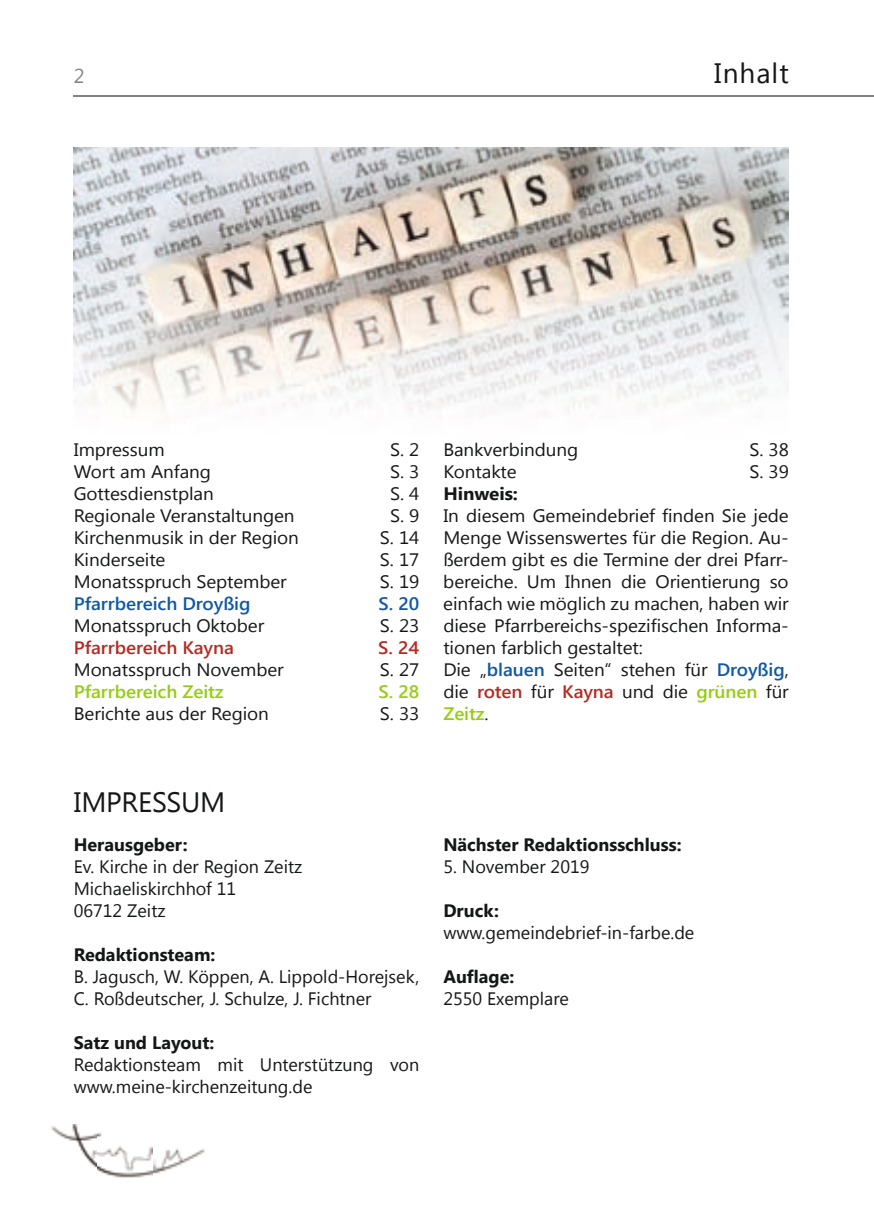
<style>
.page{position:relative;width:874px;height:1225px;background:#fff}
.page>*{position:absolute;margin:0;border:0;box-sizing:border-box;transform-origin:0 0}
.t1{font:28px "Segoe UI";letter-spacing:-.005em;color:#151616}
.t2{font:20px "Segoe UI";color:#818281}
.t3{font:18px/22px "Segoe UI";letter-spacing:-.005em;color:#151616;scale:1.05 1}
.t4{font:18px/22px "Segoe UI";letter-spacing:-.005em;color:#151616}
.t5{font:700 18px "Segoe UI";color:#151616}
.t6{font:600 18px "Segoe UI";letter-spacing:-.005em;color:#0e58a7;scale:1.05 1}
.t7{font:600 18px "Segoe UI";letter-spacing:-.005em;color:#b42b23;scale:1.05 1}
.t8{font:600 18px "Segoe UI";letter-spacing:-.005em;color:#94ce0e;scale:1.05 1}
.t9{font:700 18px "Segoe UI";color:#151616;scale:1.05 1}
.s1{font-weight:600;color:#0e58a7}
.s2{font-weight:600;color:#b42b23}
.s3{font-weight:600;color:#94ce0e}
</style>
<div class="page">
<img style="left:74px;top:147px;width:714px;height:265px">
<hr style="left:74px;top:96px;width:799px;height:1px;background:#818281">
<img style="left:51px;top:1124px;width:154px;height:54px">
<p class="t2" style="left:74px;top:62px;width:12px">2</p>
<h1 class="t1" style="left:713px;top:54px;width:76px">Inhalt</h1>
<p class="t3" style="left:74px;top:437px;width:88px">Impressum</p>
<p class="t3" style="left:390px;top:437px;width:29px">S. 2</p>
<p class="t3" style="left:74px;top:459px;width:132px">Wort am Anfang</p>
<p class="t3" style="left:390px;top:459px;width:29px">S. 3</p>
<p class="t3" style="left:74px;top:481px;width:135px">Gottesdienstplan</p>
<p class="t3" style="left:390px;top:481px;width:29px">S. 4</p>
<p class="t3" style="left:74px;top:503px;width:212px">Regionale Veranstaltungen</p>
<p class="t3" style="left:390px;top:503px;width:29px">S. 9</p>
<p class="t3" style="left:74px;top:525px;width:216px">Kirchenmusik in der Region</p>
<p class="t3" style="left:380px;top:525px;width:39px">S. 14</p>
<p class="t3" style="left:74px;top:547px;width:89px">Kinderseite</p>
<p class="t3" style="left:380px;top:547px;width:39px">S. 17</p>
<p class="t3" style="left:74px;top:569px;width:204px">Monatsspruch September</p>
<p class="t3" style="left:380px;top:569px;width:39px">S. 19</p>
<p class="t6" style="left:74px;top:589px;width:170px">Pfarrbereich Droyßig</p>
<p class="t6" style="left:378px;top:589px;width:40px">S. 20</p>
<p class="t3" style="left:74px;top:613px;width:183px">Monatsspruch Oktober</p>
<p class="t3" style="left:380px;top:613px;width:39px">S. 23</p>
<p class="t7" style="left:74px;top:633px;width:154px">Pfarrbereich Kayna</p>
<p class="t7" style="left:378px;top:633px;width:41px">S. 24</p>
<p class="t3" style="left:74px;top:657px;width:201px">Monatsspruch November</p>
<p class="t3" style="left:380px;top:657px;width:39px">S. 27</p>
<p class="t8" style="left:74px;top:677px;width:144px">Pfarrbereich Zeitz</p>
<p class="t8" style="left:378px;top:677px;width:40px">S. 28</p>
<p class="t3" style="left:74px;top:701px;width:187px">Berichte aus der Region</p>
<p class="t3" style="left:380px;top:701px;width:39px">S. 33</p>
<p class="t3" style="left:443px;top:437px;width:130px">Bankverbindung</p>
<p class="t3" style="left:749px;top:437px;width:39px">S. 38</p>
<p class="t3" style="left:443px;top:459px;width:71px">Kontakte</p>
<p class="t3" style="left:749px;top:459px;width:39px">S. 39</p>
<p class="t9" style="left:443px;top:480px;width:73px">Hinweis:</p>
<p class="t3" style="left:443px;top:503px;width:330px">In diesem Gemeindebrief finden Sie jede Menge Wissenswertes für die Region. Au&shy;ßerdem gibt es die Termine der drei Pfarr&shy;bereiche. Um Ihnen die Orientierung so einfach wie möglich zu machen, haben wir diese Pfarrbereichs-spezifischen Informa&shy;tionen farblich gestaltet:<br>Die „<span class="s1">blauen</span> Seiten“ stehen für <span class="s1">Droyßig</span>, die <span class="s2">roten</span> für <span class="s2">Kayna</span> und die <span class="s3">grünen</span> für <span class="s3">Zeitz</span>.</p>
<h1 class="t1" style="left:74px;top:782px;width:153px">IMPRESSUM</h1>
<p class="t5" style="left:74px;top:832px;width:115px">Herausgeber:</p>
<p class="t4" style="left:74px;top:855px;width:230px">Ev. Kirche in der Region Zeitz<br>Michaeliskirchhof 11<br>06712 Zeitz</p>
<p class="t5" style="left:74px;top:942px;width:143px">Redaktionsteam:</p>
<p class="t4" style="left:74px;top:965px;width:347px">B. Jagusch, W. Köppen, A. Lippold-Horejsek,<br>C. Roßdeutscher, J. Schulze, J. Fichtner</p>
<p class="t5" style="left:74px;top:1030px;width:142px">Satz und Layout:</p>
<p class="t4" style="left:74px;top:1053px;width:347px">Redaktionsteam mit Unterstützung von www.meine-kirchenzeitung.de</p>
<p class="t5" style="left:443px;top:832px;width:239px">Nächster Redaktionsschluss:</p>
<p class="t4" style="left:443px;top:855px;width:147px">5. November 2019</p>
<p class="t5" style="left:443px;top:898px;width:57px">Druck:</p>
<p class="t4" style="left:443px;top:921px;width:252px">www.gemeindebrief-in-farbe.de</p>
<p class="t5" style="left:443px;top:964px;width:72px">Auflage:</p>
<p class="t4" style="left:443px;top:987px;width:127px">2550 Exemplare</p>
</div>
